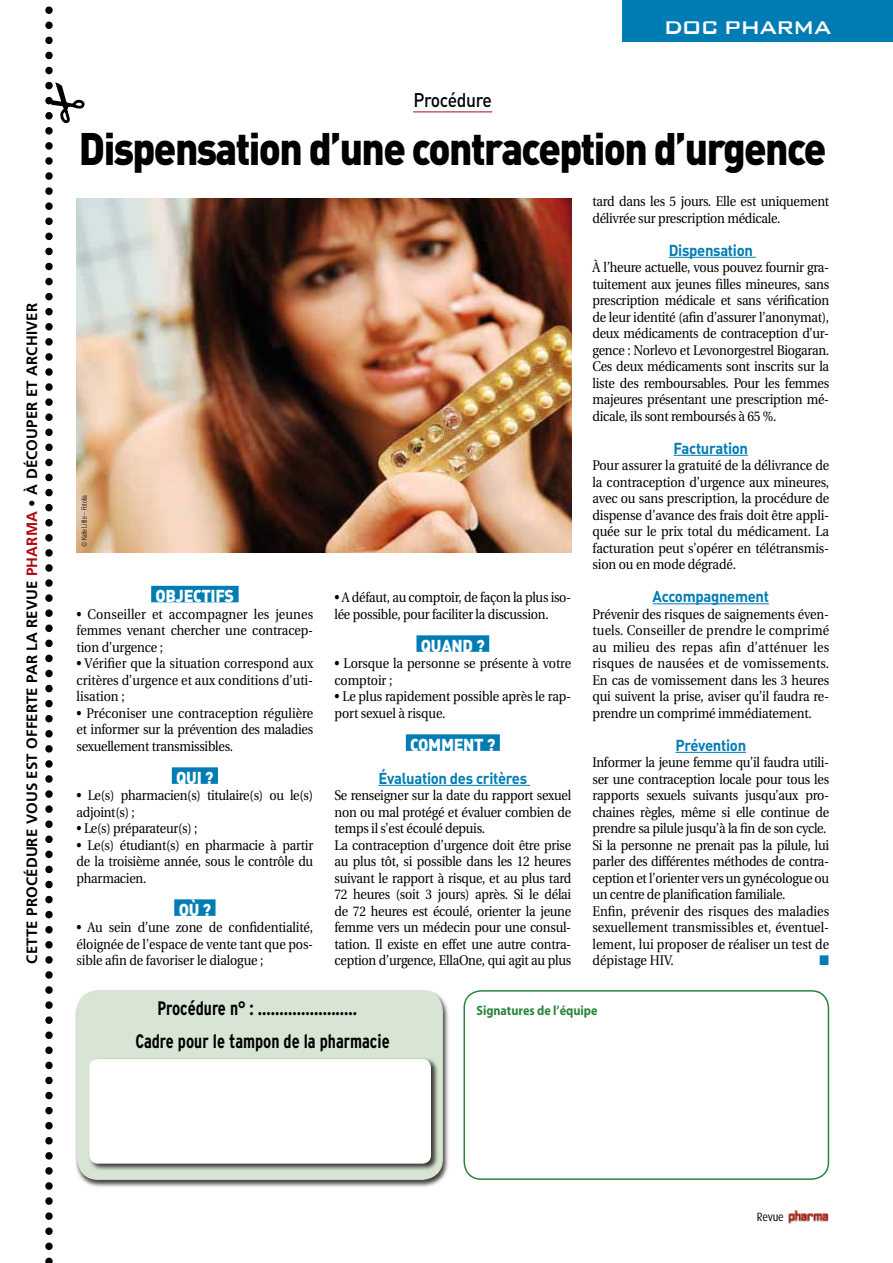
<style>
.page{position:relative;width:893px;height:1263px;background:#fff}
.page>*{position:absolute;margin:0;border:0;box-sizing:border-box;transform-origin:0 0}
.t1{font:900 45px "DIN";letter-spacing:-.04em;color:#000;scale:.9 1}
.t2{font:500 30px "Bank Gothic";letter-spacing:-.02em;color:#fff;scale:.9 1}
.t3{font:700 condensed 19.5px/33px "Interstate";color:#000;text-align:center;scale:.9 1}
.t4{font:500 19.5px "DIN";letter-spacing:-.02em;color:#000;scale:.9 1}
.t5{font:17.1px "DIN Black Alternate";letter-spacing:-.02em;color:#fff;scale:.95 1}
.t6{font:15.6px "DIN Bold Alternate";letter-spacing:-.02em;color:#007cb5;scale:.95 1}
.t7{font:700 15px "Frutiger";letter-spacing:.01em;color:#000}
.t8{font:13.95px/16.5px "Utopia";letter-spacing:-.02em;color:#000;text-align:justify;scale:.9 1}
.t9{font:13.95px "Zapf Dingbats ITC";color:#007cb5;scale:.9 1}
.t10{font:700 13.5px "Myriad";color:#2b853c;scale:.9 1}
.t11{font:12px "Dax";letter-spacing:-.025em;color:#000;scale:.9 1}
.t12{font:300 condensed 7.2px "Swiss 721 BT";letter-spacing:-.02em;color:#000;scale:.95 1}
.s1{color:#af0917}
</style>
<div class="page">
<div style="left:622px;top:0;width:271px;height:42px;background:#007cb5"></div>
<img style="left:788px;top:1210px;width:41px;height:14px">
<svg style="left:45px;top:6px;width:40px;height:1257px"></svg>
<div style="left:151px;top:586px;width:88px;height:16px;background:#007cb5"></div>
<div style="left:172px;top:767px;width:46px;height:17px;background:#007cb5"></div>
<div style="left:174px;top:899px;width:41px;height:17px;background:#007cb5"></div>
<div style="left:416px;top:635px;width:73px;height:17px;background:#007cb5"></div>
<div style="left:406px;top:734px;width:94px;height:17px;background:#007cb5"></div>
<hr style="left:378px;top:785px;width:152px;height:1px;background:#007cb5">
<hr style="left:669px;top:257px;width:87px;height:1px;background:#007cb5">
<hr style="left:674px;top:455px;width:74px;height:1px;background:#007cb5">
<hr style="left:653px;top:603px;width:116px;height:1px;background:#007cb5">
<hr style="left:675px;top:752px;width:71px;height:1px;background:#007cb5">
<hr style="left:413px;top:112px;width:79px;height:1px;background:#af0917">
<div style="left:75px;top:989px;width:374px;height:199px;background:#000;opacity:.75"></div>
<div style="left:77px;top:990px;width:366px;height:190px;background:#d8e5d4;border-radius:21px"></div>
<div style="left:88px;top:1057px;width:351px;height:114px;background:#000;opacity:.75"></div>
<div style="left:89px;top:1059px;width:342px;height:104px;background:#fff;border-radius:9px"></div>
<div style="left:463px;top:990px;width:366px;height:190px;border:2px solid #2b853c;border-radius:17px"></div>
<img style="left:77px;top:198px;width:494px;height:355px">
<p class="t7" style="left:23px;top:963px;width:662px;rotate:-90deg">Cette procédure vous est offerte par la revue <span class="s1">pharma</span> • à découper et archiver</p>
<h3 class="t4" style="left:413px;top:88px;width:89px">Procédure</h3>
<h2 class="t2" style="left:664px;top:3px;width:187px">doc pharma</h2>
<h1 class="t1" style="left:79px;top:119px;width:832px">Dispensation d’une contraception d’urgence</h1>
<p class="t12" style="left:80px;top:547px;width:56px;rotate:-90deg">© Katie Little – Fotolia</p>
<p class="t5" style="left:156px;top:585px;width:84px">OBJECTIFS</p>
<p class="t8" style="left:77px;top:606px;width:264px">• Conseiller et accompagner les jeunes femmes venant chercher une contracep&shy;tion d’urgence ;</p>
<p class="t8" style="left:77px;top:656px;width:264px">• Vérifier que la situation correspond aux critères d’urgence et aux conditions d’uti&shy;lisation ;</p>
<p class="t8" style="left:77px;top:705px;width:264px">• Préconiser une contraception régulière et informer sur la prévention des maladies sexuellement transmissibles.</p>
<p class="t5" style="left:176px;top:766px;width:41px">QUI ?</p>
<p class="t8" style="left:77px;top:788px;width:264px">• Le(s) pharmacien(s) titulaire(s) ou le(s) adjoint(s) ;</p>
<p class="t8" style="left:77px;top:821px;width:136px">• Le(s) préparateur(s) ;</p>
<p class="t8" style="left:77px;top:837px;width:264px">• Le(s) étudiant(s) en pharmacie à partir de la troisième année, sous le contrôle du pharmacien.</p>
<p class="t5" style="left:179px;top:898px;width:36px">OÙ ?</p>
<p class="t8" style="left:77px;top:920px;width:264px">• Au sein d’une zone de confidentialité, éloignée de l’espace de vente tant que pos&shy;sible afin de favoriser le dialogue ;</p>
<p class="t8" style="left:334px;top:590px;width:264px">• A défaut, au comptoir, de façon la plus iso&shy;lée possible, pour faciliter la discussion.</p>
<p class="t5" style="left:421px;top:634px;width:69px">QUAND ?</p>
<p class="t8" style="left:334px;top:656px;width:265px">• Lorsque la personne se présente à votre comptoir ;</p>
<p class="t8" style="left:334px;top:689px;width:264px">• Le plus rapidement possible après le rap&shy;port sexuel à risque.</p>
<p class="t5" style="left:410px;top:733px;width:91px">COMMENT ?</p>
<p class="t6" style="left:378px;top:768px;width:158px">Évaluation des critères</p>
<p class="t8" style="left:334px;top:788px;width:265px;text-align:left">Se renseigner sur la date du rapport sexuel non ou mal protégé et évaluer combien de temps il s’est écoulé depuis.<br>La contraception d’urgence doit être prise au plus tôt, si possible dans les 12 heures suivant le rapport à risque, et au plus tard 72 heures (soit 3 jours) après. Si le délai de 72 heures est écoulé, orienter la jeune femme vers un médecin pour une consul&shy;tation. Il existe en effet une autre contra&shy;ception d’urgence, EllaOne, qui agit au plus</p>
<p class="t8" style="left:592px;top:194px;width:264px">tard dans les 5 jours. Elle est uniquement délivrée sur prescription médicale.</p>
<p class="t6" style="left:669px;top:240px;width:90px">Dispensation</p>
<p class="t8" style="left:592px;top:260px;width:265px">À l’heure actuelle, vous pouvez fournir gra&shy;tuitement aux jeunes filles mineures, sans prescription médicale et sans vérification de leur identité (afin d’assurer l’anonymat), deux médicaments de contraception d’ur&shy;gence : Norlevo et Levonorgestrel Biogaran.<br>Ces deux médicaments sont inscrits sur la liste des remboursables. Pour les femmes majeures présentant une prescription mé&shy;dicale, ils sont remboursés à 65 %.</p>
<p class="t6" style="left:674px;top:438px;width:80px">Facturation</p>
<p class="t8" style="left:592px;top:458px;width:264px">Pour assurer la gratuité de la délivrance de la contraception d’urgence aux mineures, avec ou sans prescription, la procédure de dispense d’avance des frais doit être appli&shy;quée sur le prix total du médicament. La facturation peut s’opérer en télétransmis&shy;sion ou en mode dégradé.</p>
<p class="t6" style="left:653px;top:586px;width:124px">Accompagnement</p>
<p class="t8" style="left:592px;top:606px;width:265px">Prévenir des risques de saignements éven&shy;tuels. Conseiller de prendre le comprimé au milieu des repas afin d’atténuer les risques de nausées et de vomissements.<br>En cas de vomissement dans les 3 heures qui suivent la prise, aviser qu’il faudra re&shy;prendre un comprimé immédiatement.</p>
<p class="t6" style="left:675px;top:735px;width:76px">Prévention</p>
<p class="t8" style="left:592px;top:755px;width:265px;text-align:left">Informer la jeune femme qu’il faudra utili&shy;ser une contraception locale pour tous les rapports sexuels suivants jusqu’aux pro&shy;chaines règles, même si elle continue de prendre sa pilule jusqu’à la fin de son cycle.<br>Si la personne ne prenait pas la pilule, lui parler des différentes méthodes de contra&shy;ception et l’orienter vers un gynécologue ou un centre de planification familiale.<br>Enfin, prévenir des risques des maladies sexuellement transmissibles et, éventuel&shy;lement, lui proposer de réaliser un test de dépistage HIV.</p>
<p class="t9" style="left:820px;top:954px;width:12px">■</p>
<h3 class="t3" style="left:135px;top:991px;width:284px">Procédure n° : .......................<br>Cadre pour le tampon de la pharmacie</h3>
<p class="t10" style="left:476px;top:1003px;width:136px">Signatures de l’équipe</p>
<p class="t11" style="left:757px;top:1210px;width:31px">Revue</p>
</div>
